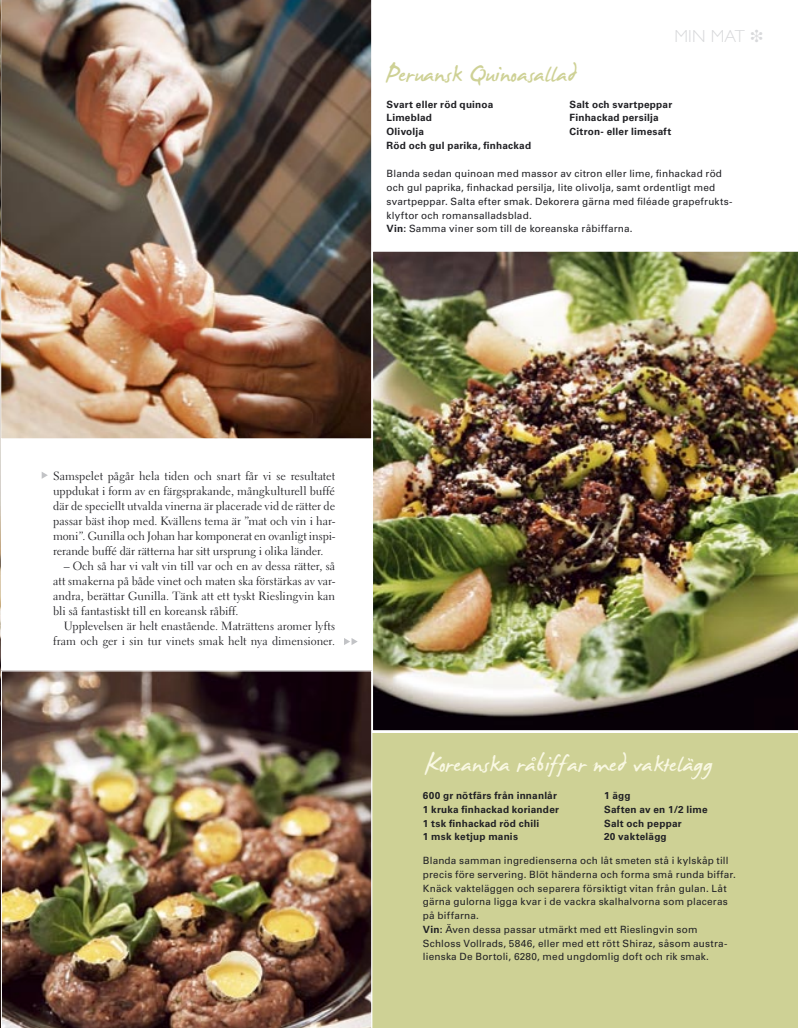
<style>
.page{position:relative;width:798px;height:1028px;background:#fff}
.page>*{position:absolute;margin:0;border:0;box-sizing:border-box;transform-origin:0 0}
.Citat{font:37.5px "James Fajardo";color:#f9f8e2}
.Citat-2{font:37.5px "James Fajardo";color:#ced195}
.t1{font:300 17.5px "Gill Sans Std";letter-spacing:.01em;color:#d8d9db}
.Brödtext{font:11.88px/15px "Electra LH";letter-spacing:-.005em;color:#212125;text-align:justify}
.Brödtext__indrag{font:11.88px/15px "Electra LH";letter-spacing:.005em;color:#212125;text-align:justify}
.Bildtext{font:10px/13.8px "Univers LT Std";letter-spacing:.02em;color:#212125}
.Bildtext-2{font:700 10px "Univers LT Std";letter-spacing:.02em;color:#212125}
.s1{font-weight:700}
</style>
<div class="page">
<div style="left:371px;top:733px;width:426px;height:295px;background:#ced195"></div>
<img style="left:1px;top:0;width:371px;height:439px">
<img style="left:1px;top:670px;width:371px;height:358px">
<img style="left:371px;top:250px;width:426px;height:481px">
<img style="left:0;top:0;width:1px;height:1028px">
<svg style="left:42px;top:472px;width:6px;height:7px"></svg>
<svg style="left:344px;top:638px;width:13px;height:7px"></svg>
<p class="Citat-2" style="left:385px;top:55px;width:192px">Peruansk Quinoasallad</p>
<p class="t1" style="left:674px;top:26px;width:90px">MIN MAT ❉</p>
<p class="Bildtext-2" style="left:386px;top:98px;width:108px">Svart eller röd quinoa</p>
<p class="Bildtext-2" style="left:386px;top:112px;width:47px">Limeblad</p>
<p class="Bildtext-2" style="left:386px;top:126px;width:39px">Olivolja</p>
<p class="Bildtext-2" style="left:386px;top:140px;width:146px">Röd och gul parika, finhackad</p>
<p class="Bildtext-2" style="left:569px;top:98px;width:104px">Salt och svartpeppar</p>
<p class="Bildtext-2" style="left:569px;top:112px;width:91px">Finhackad persilja</p>
<p class="Bildtext-2" style="left:569px;top:126px;width:103px">Citron- eller limesaft</p>
<p class="Bildtext" style="left:386px;top:167px;width:347px">Blanda sedan quinoan med massor av citron eller lime, finhackad röd och gul paprika, finhackad persilja, lite olivolja, samt ordentligt med svartpeppar. Salta efter smak. Dekorera gärna med filéade grapefrukts&shy;klyftor och romansalladsblad.</p>
<p class="Bildtext" style="left:386px;top:222px;width:247px"><span class="s1">Vin:</span> Samma viner som till de koreanska råbiffarna.</p>
<p class="Brödtext" style="left:53px;top:468px;width:283px">Samspelet pågår hela tiden och snart får vi se resultatet uppdukat i form av en färgsprakande, mångkulturell buffé där de speciellt utvalda vinerna är placerade vid de rätter de passar bäst ihop med. Kvällens tema är ”mat och vin i har&shy;moni”. Gunilla och Johan har komponerat en ovanligt inspi&shy;rerande buffé där rätterna har sitt ursprung i olika länder.</p>
<p class="Brödtext__indrag" style="left:53px;top:558px;width:283px;text-indent:11px">– Och så har vi valt vin till var och en av dessa rätter, så att smakerna på både vinet och maten ska förstärkas av var&shy;andra, berättar Gunilla. Tänk att ett tyskt Rieslingvin kan bli så fantastiskt till en koreansk råbiff.</p>
<p class="Brödtext__indrag" style="left:53px;top:618px;width:283px;text-align:right">Upplevelsen är helt enastående. Maträttens aromer lyfts fram och ger i sin tur vinets smak helt nya dimensioner.</p>
<p class="Citat" style="left:424px;top:744px;width:289px">Koreanska råbiffar med vaktelägg</p>
<p class="Bildtext-2" style="left:423px;top:789px;width:135px">600 gr nötfärs från innanlår</p>
<p class="Bildtext-2" style="left:423px;top:803px;width:137px">1 kruka finhackad koriander</p>
<p class="Bildtext-2" style="left:423px;top:817px;width:118px">1 tsk finhackad röd chili</p>
<p class="Bildtext-2" style="left:423px;top:831px;width:97px">1 msk ketjup manis</p>
<p class="Bildtext-2" style="left:604px;top:789px;width:28px">1 ägg</p>
<p class="Bildtext-2" style="left:604px;top:803px;width:105px">Saften av en 1/2 lime</p>
<p class="Bildtext-2" style="left:604px;top:817px;width:79px">Salt och peppar</p>
<p class="Bildtext-2" style="left:604px;top:831px;width:64px">20 vaktelägg</p>
<p class="Bildtext" style="left:423px;top:853px;width:314px">Blanda samman ingredienserna och låt smeten stå i kylskåp till precis före servering. Blöt händerna och forma små runda biffar.<br>Knäck vakteläggen och separera försiktigt vitan från gulan. Låt gärna gulorna ligga kvar i de vackra skalhalvorna som placeras på biffarna.</p>
<p class="Bildtext" style="left:423px;top:922px;width:306px"><span class="s1">Vin:</span> Även dessa passar utmärkt med ett Rieslingvin som<br>Schloss Vollrads, 5846, eller med ett rött Shiraz, såsom austra&shy;lienska De Bortoli, 6280, med ungdomlig doft och rik smak.</p>
</div>
